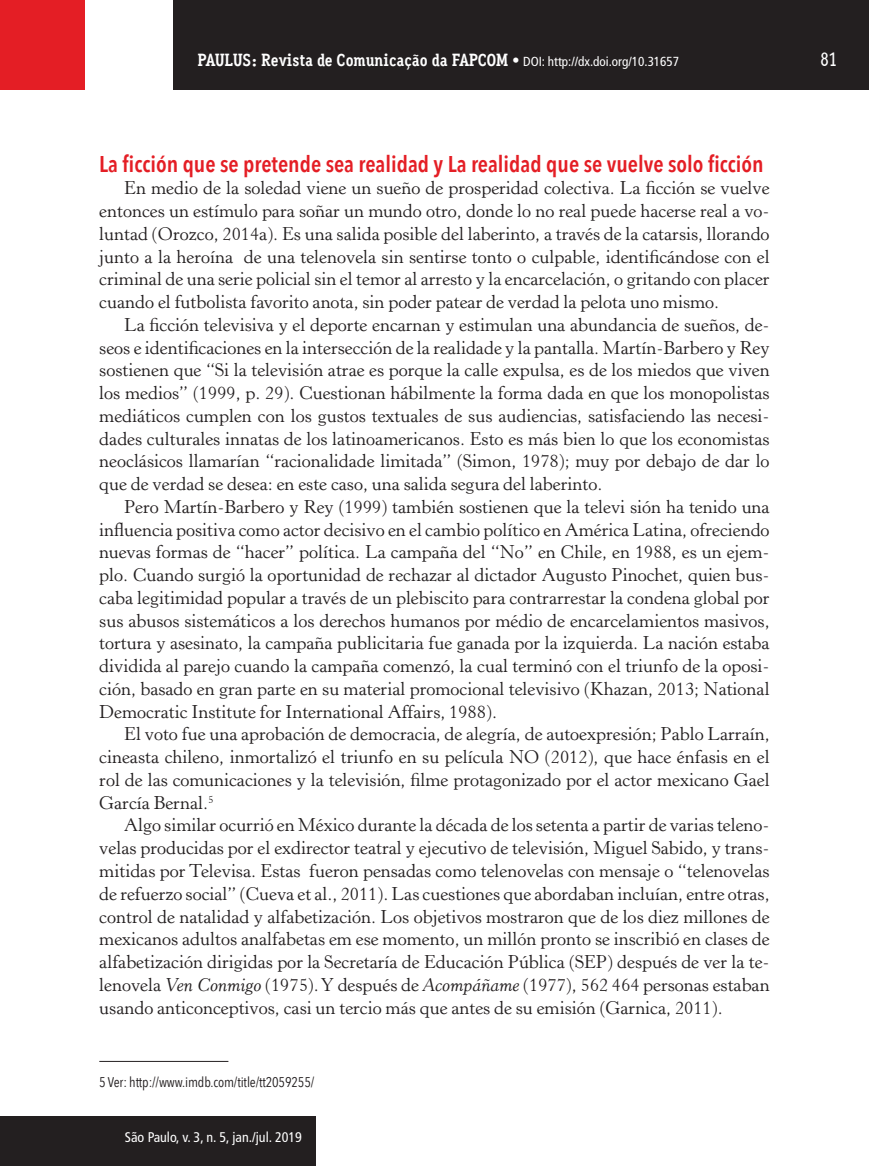
<style>
.page{position:relative;width:869px;height:1166px;background:#fff}
.page>*{position:absolute;margin:0;border:0;box-sizing:border-box;transform-origin:0 0}
.t1{font:600 22.75px "Avenir Next Condensed";color:#e41e25}
.t2{font:500 19.25px "Aaux Office";color:#fff}
.t3{font:18.38px/22.8px "Horley Old Style";color:#231f20;text-align:justify}
.t4{font:700 17.5px "Aaux Office";color:#fff}
.t5{font:14px "Avenir Next Condensed";letter-spacing:-.01em;color:#231f20}
.t6{font:condensed 14px "Frutiger LT Std";color:#fff}
.s1{font-weight:500}
.s2{font-family:"Frutiger LT Std";font-weight:400;font-stretch:condensed;font-size:13.12px}
.s3{font-style:italic}
</style>
<div class="page">
<div style="left:173px;top:0;width:695px;height:89px;background:#231f20"></div>
<div style="left:0;top:0;width:85px;height:90px;background:#e41e25"></div>
<div style="left:1px;top:1116px;width:314px;height:50px;background:#231f20"></div>
<hr style="left:99px;top:1061px;width:129px;height:1px;background:#231f20">
<p class="t4" style="left:197px;top:49px;width:483px">PAULUS: Revista de Comunicação da FAPCOM <span class="s1">•</span> <span class="s2">DOI: http://dx.doi.org/10.31657</span></p>
<p class="t2" style="left:820px;top:48px;width:18px">81</p>
<p class="t1" style="left:99px;top:150px;width:665px">La ficción que se pretende sea realidad y La realidad que se vuelve solo ficción</p>
<p class="t3" style="left:99px;top:177px;width:671px;text-indent:25px">En medio de la soledad viene un sueño de prosperidad colectiva. La ficción se vuelve entonces un estímulo para soñar un mundo otro, donde lo no real puede hacerse real a vo&shy;luntad (Orozco, 2014a). Es una salida posible del laberinto, a través de la catarsis, llorando junto a la heroína de una telenovela sin sentirse tonto o culpable, identificándose con el criminal de una serie policial sin el temor al arresto y la encarcelación, o gritando con placer cuando el futbolista favorito anota, sin poder patear de verdad la pelota uno mismo.</p>
<p class="t3" style="left:99px;top:314px;width:671px;text-indent:25px">La ficción televisiva y el deporte encarnan y estimulan una abundancia de sueños, de&shy;seos e identificaciones en la intersección de la realidade y la pantalla. Martín-Barbero y Rey sostienen que “Si la televisión atrae es porque la calle expulsa, es de los miedos que viven los medios” (1999, p. 29). Cuestionan hábilmente la forma dada en que los monopolistas mediáticos cumplen con los gustos textuales de sus audiencias, satisfaciendo las necesi&shy;dades culturales innatas de los latinoamericanos. Esto es más bien lo que los economistas neoclásicos llamarían “racionalidade limitada” (Simon, 1978); muy por debajo de dar lo que de verdad se desea: en este caso, una salida segura del laberinto.</p>
<p class="t3" style="left:99px;top:496px;width:671px;text-indent:25px">Pero Martín-Barbero y Rey (1999) también sostienen que la televi sión ha tenido una influencia positiva como actor decisivo en el cambio político en América Latina, ofreciendo nuevas formas de “hacer” política. La campaña del “No” en Chile, en 1988, es un ejem&shy;plo. Cuando surgió la oportunidad de rechazar al dictador Augusto Pinochet, quien bus&shy;caba legitimidad popular a través de un plebiscito para contrarrestar la condena global por sus abusos sistemáticos a los derechos humanos por médio de encarcelamientos masivos, tortura y asesinato, la campaña publicitaria fue ganada por la izquierda. La nación estaba dividida al parejo cuando la campaña comenzó, la cual terminó con el triunfo de la oposi&shy;ción, basado en gran parte en su material promocional televisivo (Khazan, 2013; National Democratic Institute for International Affairs, 1988).</p>
<p class="t3" style="left:99px;top:723px;width:671px;text-indent:25px">El voto fue una aprobación de democracia, de alegría, de autoexpresión; Pablo Larraín, cineasta chileno, inmortalizó el triunfo en su película NO (2012), que hace énfasis en el rol de las comunicaciones y la televisión, filme protagonizado por el actor mexicano Gael García Bernal.<sup>5</sup></p>
<p class="t3" style="left:99px;top:814px;width:671px;text-indent:25px">Algo similar ocurrió en México durante la década de los setenta a partir de varias teleno&shy;velas producidas por el exdirector teatral y ejecutivo de televisión, Miguel Sabido, y trans&shy;mitidas por Televisa. Estas fueron pensadas como telenovelas con mensaje o “telenovelas de refuerzo social” (Cueva et al., 2011). Las cuestiones que abordaban incluían, entre otras, control de natalidad y alfabetización. Los objetivos mostraron que de los diez millones de mexicanos adultos analfabetas em ese momento, un millón pronto se inscribió en clases de alfabetización dirigidas por la Secretaría de Educación Pública (SEP) después de ver la te&shy;lenovela <span class="s3">Ven Conmigo</span> (1975). Y después de <span class="s3">Acompáñame</span> (1977), 562 464 personas estaban usando anticonceptivos, casi un tercio más que antes de su emisión (Garnica, 2011).</p>
<p class="t5" style="left:99px;top:1073px;width:216px">5 Ver: http://www.imdb.com/title/tt2059255/</p>
<p class="t6" style="left:125px;top:1129px;width:178px">São Paulo, v. 3, n. 5, jan./jul. 2019</p>
</div>
